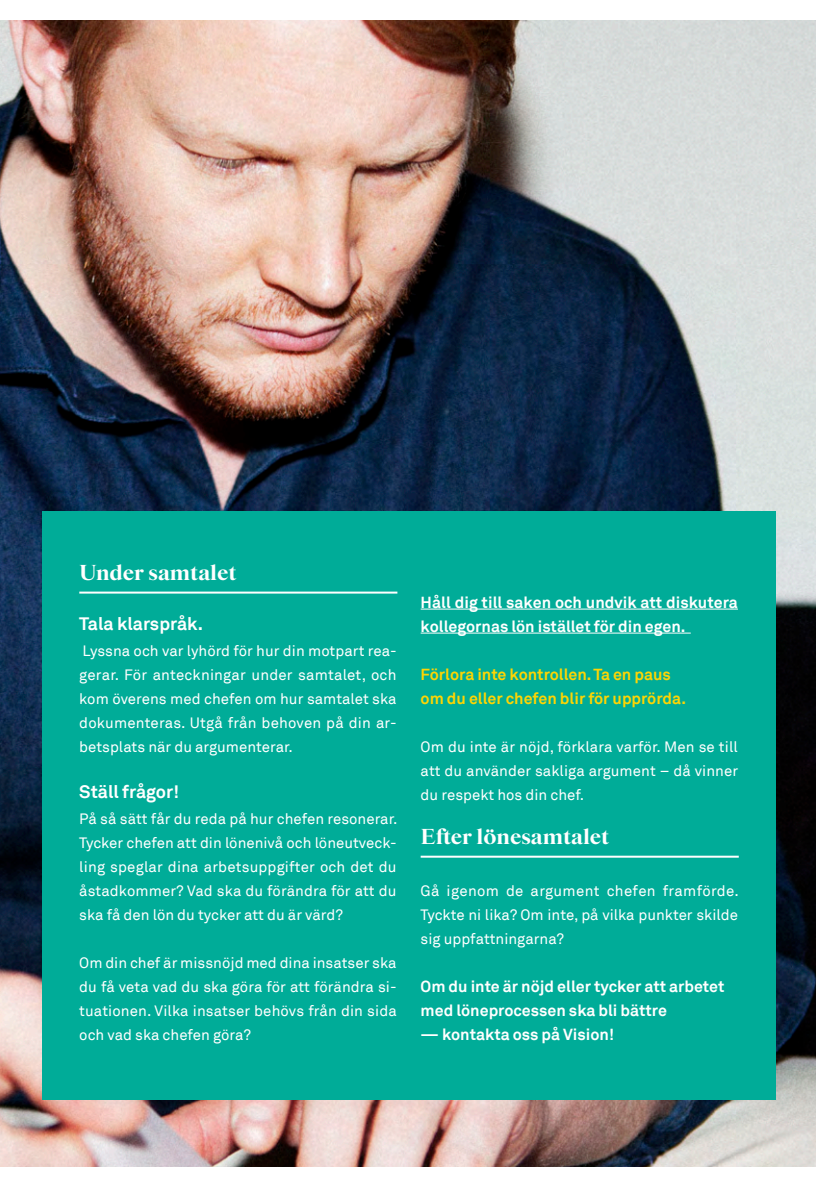
<style>
.page{position:relative;width:840px;height:1191px;background:#fff}
.page>*{position:absolute;margin:0;border:0;box-sizing:border-box;transform-origin:0 0}
.Akkurat{font:800 22px "Starling";color:#fff}
.Akkurat-2{font:700 18px "Akkurat";color:#fff}
.Akkurat-3{font:700 16px/24px "Akkurat";color:#fff}
.Akkurat-4{font:700 16px/24px "Akkurat";color:#fed503}
.Akkurat-5{font:15px/24px "Akkurat";color:#fff;text-align:justify}
</style>
<div class="page">
<img style="left:0;top:21px;width:814px;height:1145px">
<div style="left:42px;top:511px;width:732px;height:589px;background:#00ac98"></div>
<hr style="left:79px;top:591px;width:318px;height:2px;background:#fff">
<hr style="left:420px;top:608px;width:317px;height:1px;background:#fff">
<hr style="left:420px;top:632px;width:270px;height:1px;background:#fff">
<hr style="left:420px;top:855px;width:318px;height:2px;background:#fff">
<p class="Akkurat" style="left:79px;top:559px;width:159px">Under samtalet</p>
<p class="Akkurat-2" style="left:79px;top:612px;width:125px">Tala klarspråk.</p>
<p class="Akkurat-5" style="left:79px;top:639px;width:319px">Lyssna och var lyhörd för hur din motpart rea&shy;gerar. För anteckningar under samtalet, och kom överens med chefen om hur samtalet ska dokumenteras. Utgå från behoven på din ar&shy;betsplats när du argumenterar.</p>
<p class="Akkurat-2" style="left:79px;top:780px;width:101px">Ställ frågor!</p>
<p class="Akkurat-5" style="left:79px;top:807px;width:319px">På så sätt får du reda på hur chefen resonerar.<br>Tycker chefen att din lönenivå och löneutveck&shy;ling speglar dina arbetsuppgifter och det du åstadkommer? Vad ska du förändra för att du ska få den lön du tycker att du är värd?</p>
<p class="Akkurat-5" style="left:79px;top:951px;width:319px">Om din chef är missnöjd med dina insatser ska du få veta vad du ska göra för att förändra si&shy;tuationen. Vilka insatser behövs från din sida och vad ska chefen göra?</p>
<p class="Akkurat-3" style="left:420px;top:590px;width:318px">Håll dig till saken och undvik att diskutera kollegornas lön istället för din egen.</p>
<p class="Akkurat-4" style="left:420px;top:662px;width:267px">Förlora inte kontrollen. Ta en paus om du eller chefen blir för upprörda.</p>
<p class="Akkurat-5" style="left:420px;top:735px;width:319px">Om du inte är nöjd, förklara varför. Men se till att du använder sakliga argument – då vinner du respekt hos din chef.</p>
<p class="Akkurat" style="left:420px;top:823px;width:190px">Efter lönesamtalet</p>
<p class="Akkurat-5" style="left:420px;top:879px;width:319px">Gå igenom de argument chefen framförde.<br>Tyckte ni lika? Om inte, på vilka punkter skilde sig uppfattningarna?</p>
<p class="Akkurat-3" style="left:420px;top:974px;width:305px">Om du inte är nöjd eller tycker att arbetet med löneprocessen ska bli bättre</p>
<p class="Akkurat-3" style="left:420px;top:1022px;width:195px">— kontakta oss på Vision!</p>
</div>
